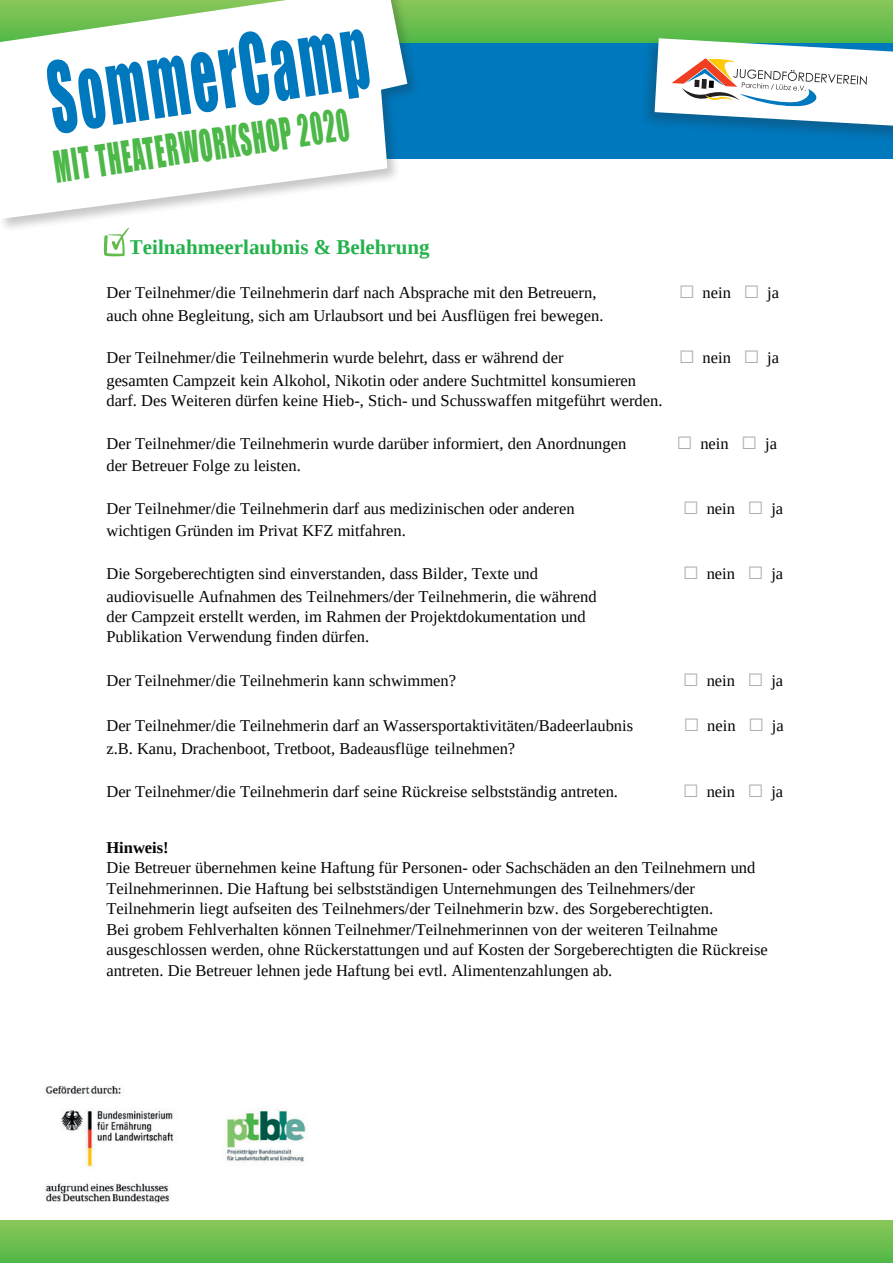
<style>
.page{position:relative;width:893px;height:1263px;background:#fff}
.page>*{position:absolute;margin:0;border:0;box-sizing:border-box;transform-origin:0 0}
.t1{font:90.3px "Impact";color:#0078bd;scale:.57 1}
.t2{font:40.35px "Impact";color:#4cb848;scale:.57 1}
.t3{font:700 21px "Liberation Serif";color:#23b24b}
.t4{font:16.5px/20.4px "Liberation Serif";color:#030505}
.t5{font:700 16.5px "Liberation Serif";color:#030505}
.s1{font-family:"Arial";font-size:27px;color:#adafaf}
</style>
<div class="page">
<div style="left:0;top:0;width:893px;height:158px;background:#0078bd"></div>
<div style="left:0;top:0;width:893px;height:43px;background:linear-gradient(to bottom,#8ac759,#51b848)"></div>
<div style="left:0;top:0;width:421px;height:233px;background:#231f20;opacity:.25"></div>
<svg style="left:0;top:0;width:407px;height:219px;fill:#fff"></svg>
<div style="left:640px;top:36px;width:253px;height:107px;background:#231f20;opacity:.26"></div>
<svg style="left:655px;top:38px;width:238px;height:89px;background:#cad9da"></svg>
<div style="left:0;top:1220px;width:893px;height:43px;background:linear-gradient(to bottom,#8bc759,#51b848)"></div>
<img style="left:45px;top:1086px;width:261px;height:116px">
<svg style="left:104px;top:227px;width:25px;height:29px"></svg>
<h1 class="t1" style="left:39px;top:28px;width:566px;rotate:-8deg">SommerCamp</h1>
<h2 class="t2" style="left:50px;top:135px;width:523px;rotate:-8deg">MIT THEATERWORKSHOP 2020</h2>
<p class="t3" style="left:129px;top:240px;width:302px">Teilnahmeerlaubnis &amp; Belehrung</p>
<p class="t4" style="left:106px;top:283px;width:491px">Der Teilnehmer/die Teilnehmerin darf nach Absprache mit den Betreuern,</p>
<p class="t4" style="left:679px;top:283px;width:102px"><span class="s1">□</span> nein <span class="s1">□</span> ja</p>
<p class="t4" style="left:106px;top:306px;width:499px">auch ohne Begleitung, sich am Urlaubsort und bei Ausflügen frei bewegen.</p>
<p class="t4" style="left:106px;top:348px;width:459px">Der Teilnehmer/die Teilnehmerin wurde belehrt, dass er während der</p>
<p class="t4" style="left:679px;top:348px;width:102px"><span class="s1">□</span> nein <span class="s1">□</span> ja</p>
<p class="t4" style="left:106px;top:371px;width:557px">gesamten Campzeit kein Alkohol, Nikotin oder andere Suchtmittel konsumieren darf. Des Weiteren dürfen keine Hieb-, Stich- und Schusswaffen mitgeführt werden.</p>
<p class="t4" style="left:106px;top:433px;width:521px">Der Teilnehmer/die Teilnehmerin wurde darüber informiert, den Anordnungen</p>
<p class="t4" style="left:676px;top:433px;width:102px"><span class="s1">□</span> nein <span class="s1">□</span> ja</p>
<p class="t4" style="left:106px;top:456px;width:196px">der Betreuer Folge zu leisten.</p>
<p class="t4" style="left:106px;top:498px;width:470px">Der Teilnehmer/die Teilnehmerin darf aus medizinischen oder anderen</p>
<p class="t4" style="left:683px;top:498px;width:102px"><span class="s1">□</span> nein <span class="s1">□</span> ja</p>
<p class="t4" style="left:106px;top:521px;width:301px">wichtigen Gründen im Privat KFZ mitfahren.</p>
<p class="t4" style="left:106px;top:564px;width:433px">Die Sorgeberechtigten sind einverstanden, dass Bilder, Texte und</p>
<p class="t4" style="left:683px;top:564px;width:102px"><span class="s1">□</span> nein <span class="s1">□</span> ja</p>
<p class="t4" style="left:106px;top:586px;width:492px">audiovisuelle Aufnahmen des Teilnehmers/der Teilnehmerin, die während der Campzeit erstellt werden, im Rahmen der Projektdokumentation und<br>Publikation Verwendung finden dürfen.</p>
<p class="t4" style="left:106px;top:670px;width:351px">Der Teilnehmer/die Teilnehmerin kann schwimmen?</p>
<p class="t4" style="left:683px;top:670px;width:102px"><span class="s1">□</span> nein <span class="s1">□</span> ja</p>
<p class="t4" style="left:106px;top:716px;width:528px">Der Teilnehmer/die Teilnehmerin darf an Wassersportaktivitäten/Badeerlaubnis</p>
<p class="t4" style="left:683px;top:716px;width:102px"><span class="s1">□</span> nein <span class="s1">□</span> ja</p>
<p class="t4" style="left:106px;top:739px;width:410px">z.B. Kanu, Drachenboot, Tretboot, Badeausflüge teilnehmen?</p>
<p class="t4" style="left:106px;top:781px;width:513px">Der Teilnehmer/die Teilnehmerin darf seine Rückreise selbstständig antreten.</p>
<p class="t4" style="left:683px;top:781px;width:102px"><span class="s1">□</span> nein <span class="s1">□</span> ja</p>
<p class="t5" style="left:106px;top:841px;width:64px">Hinweis!</p>
<p class="t4" style="left:106px;top:858px;width:663px">Die Betreuer übernehmen keine Haftung für Personen- oder Sachschäden an den Teilnehmern und Teilnehmerinnen. Die Haftung bei selbstständigen Unternehmungen des Teilnehmers/der Teilnehmerin liegt aufseiten des Teilnehmers/der Teilnehmerin bzw. des Sorgeberechtigten.<br>Bei grobem Fehlverhalten können Teilnehmer/Teilnehmerinnen von der weiteren Teilnahme ausgeschlossen werden, ohne Rückerstattungen und auf Kosten der Sorgeberechtigten die Rückreise antreten. Die Betreuer lehnen jede Haftung bei evtl. Alimentenzahlungen ab.</p>
</div>
